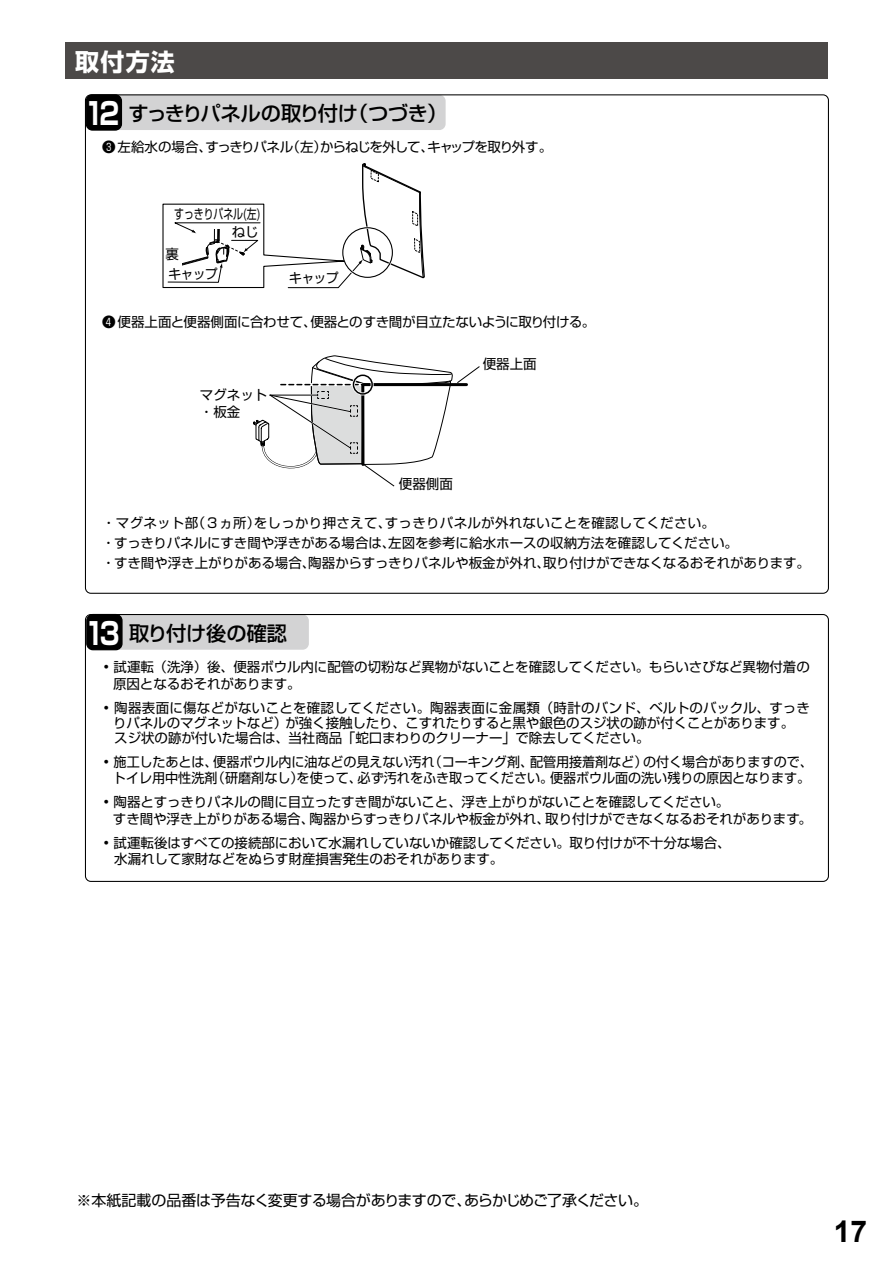
<style>
.page{position:relative;width:893px;height:1263px;background:#fff}
.page>*{position:absolute;margin:0;border:0;box-sizing:border-box;transform-origin:0 0}
.t1{font:700 30.3px "Shin Go Pro";color:#fff;scale:.8 1}
.t2{font:700 30px "Arial";color:#000}
.t3{font:700 24px "Shin Go Pro";color:#fff}
.t4{font:500 20.25px "Shin Go Pro";letter-spacing:-.02em;color:#000}
.t5{font:15px "Shin Go Pro";letter-spacing:-.025em;color:#000}
.t6{font:13.5px/16.5px "Shin Go Pro";letter-spacing:-.005em;color:#000}
.t7{font:13.5px "Shin Go Pro";letter-spacing:.02em;color:#000}
.t8{font:13.5px "Shin Go Pro";letter-spacing:-.085em;color:#000}
.t9{font:13.5px "Shin Go Pro";letter-spacing:-.005em;color:#000;scale:.73 1}
.t10{font:13.5px "Shin Go Pro";letter-spacing:-.005em;color:#000;scale:.95 1}
.s1{font-weight:700;font-size:30.3px;color:#fff}
</style>
<div class="page">
<div style="left:65px;top:42px;width:763px;height:37px;background:#4c4948"></div>
<div style="left:86px;top:95px;width:360px;height:35px;background:#d3d3d4;border-radius:6px"></div>
<div style="left:86px;top:95px;width:35px;height:35px;background:#000;border-radius:6px"></div>
<div style="left:86px;top:94px;width:36px;height:37px;border:1px solid #000;border-radius:6px"></div>
<svg style="left:253px;top:355px;width:227px;height:132px"></svg>
<svg style="left:162px;top:163px;width:263px;height:126px"></svg>
<div style="left:87px;top:614px;width:222px;height:36px;background:#d3d3d4;border-radius:6px"></div>
<div style="left:87px;top:614px;width:35px;height:36px;background:#000;border-radius:6px"></div>
<div style="left:86px;top:614px;width:37px;height:36px;border:1px solid #000;border-radius:6px"></div>
<div style="left:85px;top:614px;width:744px;height:268px;border:1px solid #000;border-radius:5px"></div>
<h3 class="t3" style="left:75px;top:43px;width:101px">取付方法</h3>
<h3 class="t4" style="left:129px;top:97px;width:320px">すっきりパネルの取り付け（つづき）</h3>
<h1 class="t1" style="left:85px;top:90px;width:45px">12</h1>
<p class="t8" style="left:102px;top:136px;width:451px">❸ 左給水の場合、すっきりパネル（左）からねじを外して、キャップを取り外す。</p>
<p class="t9" style="left:174px;top:203px;width:119px">すっきりパネル(左)</p>
<p class="t6" style="left:165px;top:241px;width:54px;line-height:20.9px">裏<br>キャップ</p>
<p class="t6" style="left:232px;top:222px;width:28px">ねじ</p>
<p class="t10" style="left:289px;top:267px;width:53px">キャップ</p>
<p class="t6" style="left:102px;top:312px;width:494px">❹便器上面と便器側面に合わせて、便器とのすき間が目立たないように取り付ける。</p>
<p class="t6" style="left:200px;top:386px;width:69px">マグネット・板金</p>
<p class="t6" style="left:483px;top:354px;width:55px">便器上面</p>
<p class="t6" style="left:399px;top:474px;width:55px">便器側面</p>
<p class="t7" style="left:102px;top:512px;width:614px">・マグネット部（３ヵ所）をしっかり押さえて、すっきりパネルが外れないことを確認してください。</p>
<p class="t6" style="left:102px;top:533px;width:638px">・すっきりパネルにすき間や浮きがある場合は、左図を参考に給水ホースの収納方法を確認してください。</p>
<p class="t6" style="left:102px;top:553px;width:710px">・すき間や浮き上がりがある場合、陶器からすっきりパネルや板金が外れ、取り付けができなくなるおそれがあります。</p>
<h3 class="t4" style="left:85px;top:617px;width:204px"><span class="s1">13</span> 取り付け後の確認</h3>
<p class="t6" style="left:113px;top:657px;width:698px;text-indent:-10px">• 試運転（洗浄）後、便器ボウル内に配管の切粉など異物がないことを確認してください。もらいさびなど異物付着の原因となるおそれがあります。</p>
<p class="t6" style="left:113px;top:699px;width:698px;line-height:15px;text-indent:-10px">• 陶器表面に傷などがないことを確認してください。陶器表面に金属類（時計のバンド、ベルトのバックル、すっきりパネルのマグネットなど）が強く接触したり、こすれたりすると黒や銀色のスジ状の跡が付くことがあります。スジ状の跡が付いた場合は、当社商品「蛇口まわりのクリーナー」で除去してください。</p>
<p class="t6" style="left:103px;top:752px;width:711px;text-align:center">• 施工したあとは、便器ボウル内に油などの見えない汚れ（コーキング剤、配管用接着剤など）の付く場合がありますので、トイレ用中性洗剤（研磨剤なし）を使って、必ず汚れをふき取ってください。便器ボウル面の洗い残りの原因となります。</p>
<p class="t6" style="left:113px;top:792px;width:700px;text-indent:-9px">• 陶器とすっきりパネルの間に目立ったすき間がないこと、浮き上がりがないことを確認してください。<br>すき間や浮き上がりがある場合、陶器からすっきりパネルや板金が外れ、取り付けができなくなるおそれがあります。</p>
<p class="t6" style="left:114px;top:833px;width:618px;text-indent:-11px">• 試運転後はすべての接続部において水漏れしていないか確認してください。取り付けが不十分な場合、水漏れして家財などをぬらす財産損害発生のおそれがあります。</p>
<p class="t5" style="left:76px;top:1188px;width:573px">※本紙記載の品番は予告なく変更する場合がありますので、あらかじめご了承ください。</p>
<h2 class="t2" style="left:834px;top:1211px;width:35px">17</h2>
</div>
